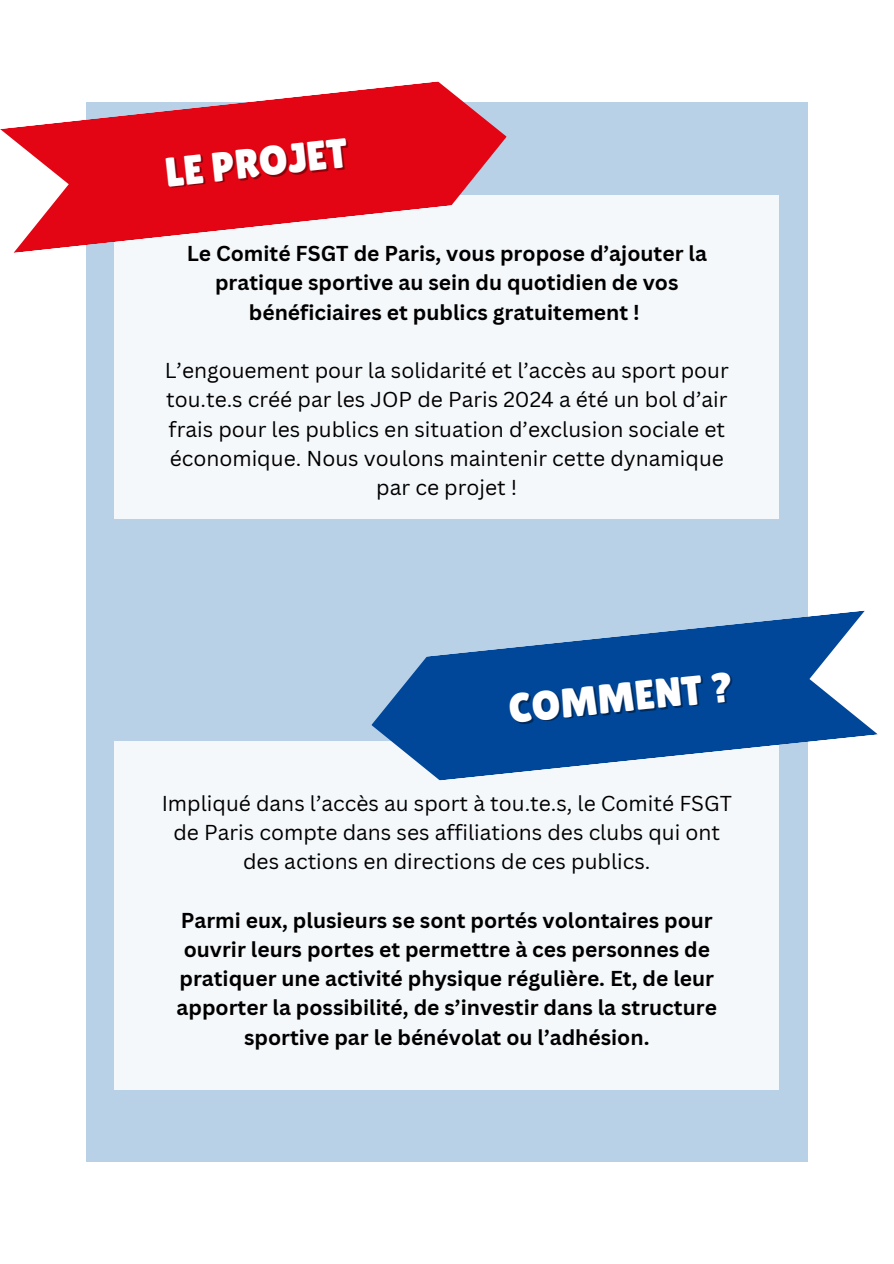
<style>
.page{position:relative;width:894px;height:1264px;background:#fff}
.page>*{position:absolute;margin:0;border:0;box-sizing:border-box;transform-origin:0 0}
.t1{font:41.25px "Lilita One";color:#fff}
.t2{font:700 21px/29.2px "Canva Sans";color:#000;text-align:center}
.t3{font:21px/29.2px "Canva Sans";color:#000;text-align:center}
</style>
<div class="page">
<div style="left:86px;top:102px;width:721px;height:1059px;background:#b9d1e7"></div>
<div style="left:114px;top:195px;width:664px;height:324px;background:#f5f8fb"></div>
<svg style="left:0;top:81px;width:506px;height:172px;fill:#e30513"></svg>
<div style="left:114px;top:741px;width:664px;height:348px;background:#f5f8fb"></div>
<svg style="left:371px;top:610px;width:506px;height:170px;fill:#004799"></svg>
<h1 class="t1" style="left:163px;top:148px;width:184px;rotate:-6deg">LE PROJET</h1>
<p class="t2" style="left:187px;top:238px;width:521px">Le Comité FSGT de Paris, vous propose d’ajouter la pratique sportive au sein du quotidien de vos bénéficiaires et publics gratuitement !</p>
<p class="t3" style="left:165px;top:355px;width:565px">L’engouement pour la solidarité et l’accès au sport pour tou.te.s créé par les JOP de Paris 2024 a été un bol d’air frais pour les publics en situation d’exclusion sociale et économique. Nous voulons maintenir cette dynamique par ce projet !</p>
<h1 class="t1" style="left:506px;top:685px;width:228px;rotate:-6deg">COMMENT ?</h1>
<p class="t3" style="left:162px;top:787px;width:571px">Impliqué dans l’accès au sport à tou.te.s, le Comité FSGT de Paris compte dans ses affiliations des clubs qui ont des actions en directions de ces publics.</p>
<p class="t2" style="left:176px;top:904px;width:541px">Parmi eux, plusieurs se sont portés volontaires pour ouvrir leurs portes et permettre à ces personnes de pratiquer une activité physique régulière. Et, de leur apporter la possibilité, de s’investir dans la structure sportive par le bénévolat ou l’adhésion.</p>
</div>
